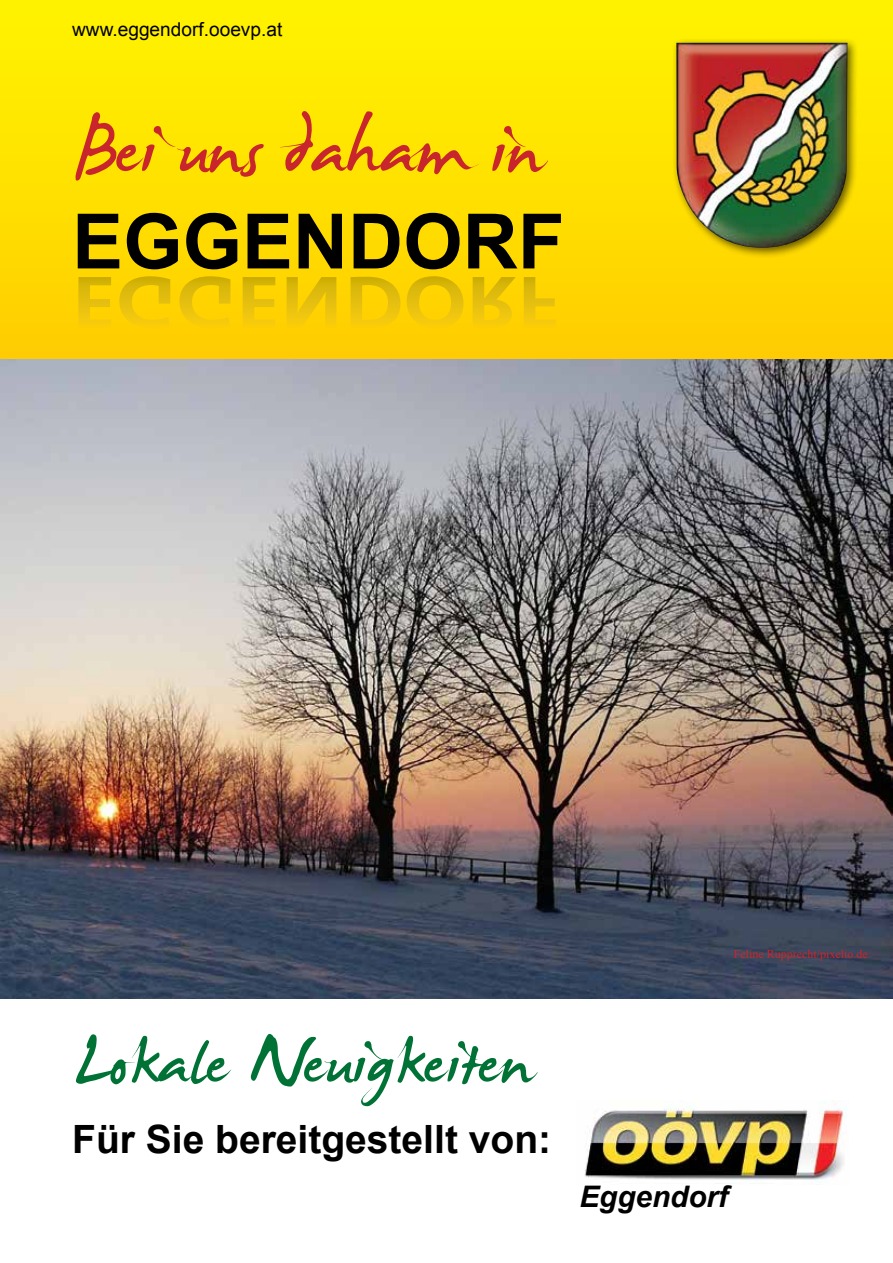
<style>
.page{position:relative;width:893px;height:1263px;background:#fff}
.page>*{position:absolute;margin:0;border:0;box-sizing:border-box;transform-origin:0 0}
.t1{font:120px "James Fajardo";color:#c9252c}
.t2{font:108px "James Fajardo";color:#007236}
.t3{font:700 76.35px "Arial";color:#000}
.t4{font:700 39px "Arial";color:#000}
.t5{font:italic 700 29.7px "Arial";color:#000}
.t6{font:19.05px "Arial";color:#000}
.t7{font:12px "Times New Roman";color:#d2232a}
</style>
<div class="page">
<img style="left:0;top:359px;width:893px;height:640px">
<div style="left:0;top:0;width:893px;height:359px;background:linear-gradient(to bottom,#fff400,#ffcd01)"></div>
<svg style="left:78px;top:276px;width:478px;height:53px;background:#f3c905"></svg>
<img style="left:584px;top:1100px;width:263px;height:85px">
<div style="left:671px;top:38px;width:188px;height:221px;background:#000;opacity:.6"></div>
<img style="left:676px;top:43px;width:171px;height:205px">
<h3 class="t6" style="left:72px;top:17px;width:212px">www.eggendorf.ooevp.at</h3>
<h1 class="t1" style="left:77px;top:89px;width:466px">Bei uns daham in</h1>
<h3 class="t3" style="left:72px;top:188px;width:494px">EGGENDORF</h3>
<h2 class="t2" style="left:77px;top:1007px;width:456px">Lokale Neuigkeiten</h2>
<h3 class="t4" style="left:72px;top:1112px;width:480px">Für Sie bereitgestellt von:</h3>
<p class="t7" style="left:734px;top:946px;width:135px">Feline Rupprecht/pixelio.de</p>
<h3 class="t5" style="left:579px;top:1177px;width:150px">Eggendorf</h3>
</div>
